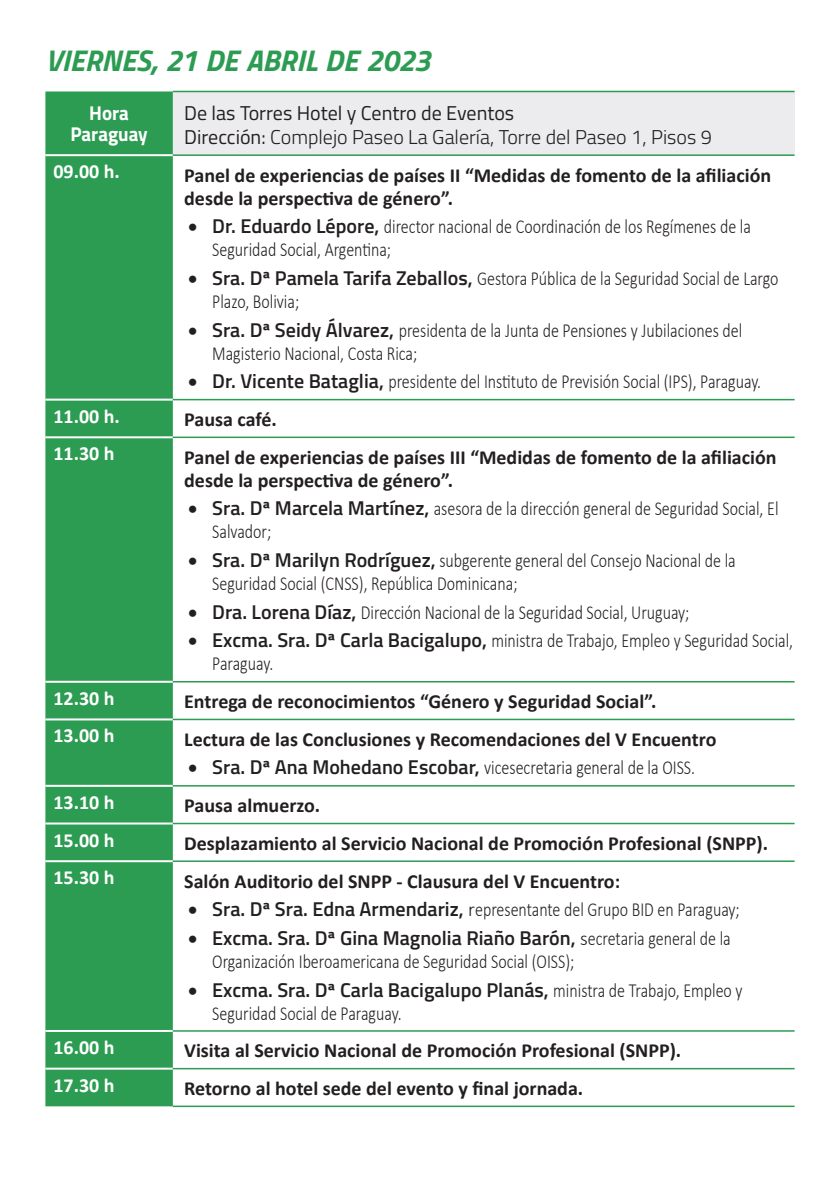
<style>
.page{position:relative;width:840px;height:1191px;background:#fff}
.page>*{position:absolute;margin:0;border:0;box-sizing:border-box;transform-origin:0 0}
.List_Paragraph{font:italic 700 30px "Titillium Web";letter-spacing:-.005em;color:#2b9c52}
.t1{font:300 20px/23px "Calibri";color:#231f20;scale:.8 1}
.t2{font:700 20px/23px "Calibri";color:#231f20}
.t3{font:300 20px/23px "Calibri";color:#231f20}
.t4{font:300 20px/24px "Titillium Web";color:#231f20}
.t5{font:700 20px "Calibri";color:#fff}
.t6{font:700 20px/21.6px "Titillium Web";color:#fff;text-align:center;scale:.95 1}
.s1{font-weight:400}
.s2{font-family:"Titillium Web";font-weight:600}
</style>
<div class="page">
<div style="left:45px;top:91px;width:128px;height:1015px;background:#2b9c52"></div>
<div style="left:173px;top:91px;width:621px;height:64px;background:#ececee"></div>
<hr style="left:45px;top:154px;width:128px;height:2px;background:#fff">
<hr style="left:173px;top:91px;width:621px;height:1px;background:#2b9c52">
<hr style="left:173px;top:154px;width:621px;height:2px;background:#2b9c52">
<hr style="left:45px;top:398px;width:128px;height:2px;background:#fff">
<hr style="left:45px;top:436px;width:128px;height:2px;background:#fff">
<hr style="left:45px;top:681px;width:128px;height:2px;background:#fff">
<hr style="left:45px;top:718px;width:128px;height:2px;background:#fff">
<hr style="left:45px;top:785px;width:128px;height:2px;background:#fff">
<hr style="left:45px;top:822px;width:128px;height:2px;background:#fff">
<hr style="left:45px;top:860px;width:128px;height:2px;background:#fff">
<hr style="left:45px;top:1030px;width:128px;height:2px;background:#fff">
<hr style="left:45px;top:1067px;width:128px;height:2px;background:#fff">
<hr style="left:173px;top:399px;width:621px;height:1px;background:#2b9c52">
<hr style="left:173px;top:436px;width:621px;height:2px;background:#2b9c52">
<hr style="left:173px;top:681px;width:621px;height:1px;background:#2b9c52">
<hr style="left:173px;top:718px;width:621px;height:2px;background:#2b9c52">
<hr style="left:173px;top:785px;width:621px;height:1px;background:#2b9c52">
<hr style="left:173px;top:822px;width:621px;height:2px;background:#2b9c52">
<hr style="left:173px;top:860px;width:621px;height:2px;background:#2b9c52">
<hr style="left:173px;top:1030px;width:621px;height:1px;background:#2b9c52">
<hr style="left:173px;top:1068px;width:621px;height:1px;background:#2b9c52">
<hr style="left:173px;top:1105px;width:621px;height:2px;background:#2b9c52">
<p class="List_Paragraph" style="left:45px;top:37px;width:386px">VIERNES, 21 DE ABRIL DE 2023</p>
<p class="t6" style="left:70px;top:101px;width:83px">Hora<br>Paraguay</p>
<p class="t4" style="left:184px;top:100px;width:529px"><span class="s1">De las Torres Hotel y Centro de Eventos<br>Dirección:</span> Complejo Paseo La Galería, Torre del Paseo 1, Pisos 9</p>
<p class="t5" style="left:53px;top:159px;width:68px">09.00 h.</p>
<p class="t2" style="left:184px;top:162px;width:588px">Panel de experiencias de países II “Medidas de fomento de la afiliación desde la perspectiva de género”.</p>
<p class="t1" style="left:212px;top:215px;width:674px;text-indent:-24px">• <span class="s2">Dr. Eduardo Lépore,</span> director nacional de Coordinación de los Regímenes de la<br>Seguridad Social, Argentina;</p>
<p class="t1" style="left:212px;top:266px;width:709px;text-indent:-24px">• <span class="s2">Sra. Dª Pamela Tarifa Zeballos,</span> Gestora Pública de la Seguridad Social de Largo<br>Plazo, Bolivia;</p>
<p class="t1" style="left:212px;top:318px;width:663px;text-indent:-24px">• <span class="s2">Sra. Dª Seidy Álvarez,</span> presidenta de la Junta de Pensiones y Jubilaciones del<br>Magisterio Nacional, Costa Rica;</p>
<p class="t1" style="left:188px;top:370px;width:717px">• <span class="s2">Dr. Vicente Bataglia,</span> presidente del Instituto de Previsión Social (IPS), Paraguay.</p>
<p class="t5" style="left:53px;top:403px;width:68px">11.00 h.</p>
<p class="t2" style="left:184px;top:407px;width:94px">Pausa café.</p>
<p class="t5" style="left:53px;top:441px;width:63px">11.30 h</p>
<p class="t2" style="left:184px;top:444px;width:593px">Panel de experiencias de países III “Medidas de fomento de la afiliación desde la perspectiva de género”.</p>
<p class="t1" style="left:212px;top:497px;width:709px;text-indent:-24px">• <span class="s2">Sra. Dª Marcela Martínez,</span> asesora de la dirección general de Seguridad Social, El<br>Salvador;</p>
<p class="t1" style="left:212px;top:549px;width:655px;text-indent:-24px">• <span class="s2">Sra. Dª Marilyn Rodríguez,</span> subgerente general del Consejo Nacional de la<br>Seguridad Social (CNSS), República Dominicana;</p>
<p class="t1" style="left:188px;top:600px;width:627px">• <span class="s2">Dra. Lorena Díaz,</span> Dirección Nacional de la Seguridad Social, Uruguay;</p>
<p class="t1" style="left:212px;top:629px;width:727px;text-indent:-24px">• <span class="s2">Excma. Sra. Dª Carla Bacigalupo,</span> ministra de Trabajo, Empleo y Seguridad Social,<br>Paraguay.</p>
<p class="t5" style="left:53px;top:685px;width:63px">12.30 h</p>
<p class="t2" style="left:184px;top:689px;width:473px">Entrega de reconocimientos “Género y Seguridad Social”.</p>
<p class="t5" style="left:53px;top:723px;width:63px">13.00 h</p>
<p class="t2" style="left:184px;top:726px;width:533px">Lectura de las Conclusiones y Recomendaciones del V Encuentro</p>
<p class="t1" style="left:188px;top:756px;width:634px">• <span class="s2">Sra. Dª Ana Mohedano Escobar,</span> vicesecretaria general de la OISS.</p>
<p class="t5" style="left:53px;top:789px;width:63px">13.10 h</p>
<p class="t2" style="left:184px;top:793px;width:137px">Pausa almuerzo.</p>
<p class="t5" style="left:53px;top:827px;width:63px">15.00 h</p>
<p class="t2" style="left:184px;top:830px;width:585px">Desplazamiento al Servicio Nacional de Promoción Profesional (SNPP).</p>
<p class="t5" style="left:53px;top:865px;width:63px">15.30 h</p>
<p class="t2" style="left:184px;top:868px;width:437px">Salón Auditorio del SNPP - Clausura del V Encuentro:</p>
<p class="t3" style="left:188px;top:898px;width:553px">• <span class="s2">Sra. Dª Sra. Edna Armendariz,</span> representante del Grupo BID en Paraguay;</p>
<p class="t3" style="left:212px;top:926px;width:520px;text-indent:-24px">• <span class="s2">Excma. Sra. Dª Gina Magnolia Riaño Barón,</span> secretaria general de la<br>Organización Iberoamericana de Seguridad Social (OISS);</p>
<p class="t1" style="left:212px;top:978px;width:664px;text-indent:-24px">• <span class="s2">Excma. Sra. Dª Carla Bacigalupo Planás,</span> ministra de Trabajo, Empleo y<br>Seguridad Social de Paraguay.</p>
<p class="t5" style="left:53px;top:1035px;width:63px">16.00 h</p>
<p class="t2" style="left:184px;top:1038px;width:498px">Visita al Servicio Nacional de Promoción Profesional (SNPP).</p>
<p class="t5" style="left:53px;top:1072px;width:63px">17.30 h</p>
<p class="t2" style="left:184px;top:1076px;width:400px">Retorno al hotel sede del evento y final jornada.</p>
</div>
